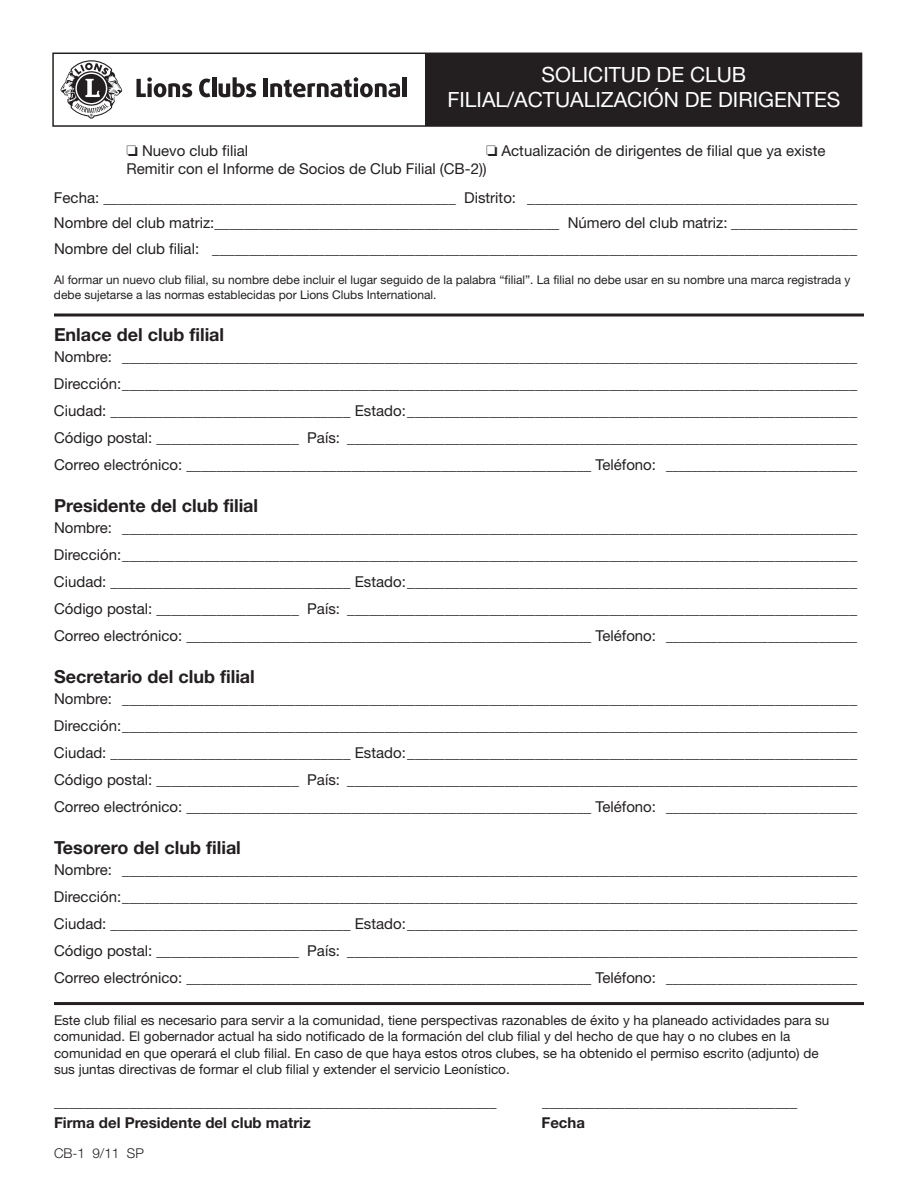
<style>
.page{position:relative;width:918px;height:1188px;background:#fff}
.page>*{position:absolute;margin:0;border:0;box-sizing:border-box;transform-origin:0 0}
.t1{font:21px/25.2px "Helvetica Neue";color:#fff;text-align:center}
.t2{font:700 18px "Helvetica Neue";color:#231f20}
.t3{font:15px/27px "Helvetica Neue";color:#231f20;text-align:justify}
.t4{font:700 15px "Helvetica Neue";color:#231f20}
.t5{font:13.5px/16.5px "Helvetica Neue";color:#231f20}
.t6{font:300 13.5px "Helvetica Neue";color:#231f20}
.t7{font:12px/15px "Helvetica Neue";color:#231f20}
</style>
<div class="page">
<div style="left:52px;top:53px;width:810px;height:74px;border:2px solid #231f20"></div>
<svg style="left:61px;top:60px;width:61px;height:59px"></svg>
<svg style="left:136px;top:77px;width:56px;height:20px"></svg>
<svg style="left:199px;top:79px;width:11px;height:18px"></svg>
<hr style="left:212px;top:77px;width:4px;height:20px;background:#231f20">
<svg style="left:219px;top:77px;width:37px;height:20px"></svg>
<hr style="left:264px;top:79px;width:4px;height:18px;background:#231f20">
<svg style="left:270px;top:77px;width:130px;height:20px"></svg>
<div style="left:402px;top:77px;width:5px;height:20px;background:#231f20"></div>
<div style="left:426px;top:53px;width:436px;height:72px;background:#231f20"></div>
<hr style="left:54px;top:314px;width:810px;height:2px;background:#231f20">
<hr style="left:54px;top:1002px;width:810px;height:3px;background:#231f20">
<h1 class="t1" style="left:447px;top:64px;width:395px">SOLICITUD DE CLUB<br>FILIAL/ACTUALIZACIÓN DE DIRIGENTES</h1>
<p class="t3" style="left:127px;top:143px;width:701px;line-height:18px;text-indent:359px">❏ Actualización de dirigentes de filial que ya existe<br>Remitir con el Informe de Socios de Club Filial (CB-2))</p>
<p class="t3" style="left:54px;top:186px;width:805px;line-height:25.5px">Fecha: _______________________________________________ Distrito: ____________________________________________ Nombre del club matriz:______________________________________________ Número del club matriz: ________________ Nombre del club filial: ______________________________________________________________________________________</p>
<p class="t7" style="left:54px;top:273px;width:798px">Al formar un nuevo club filial, su nombre debe incluir el lugar seguido de la palabra “filial”. La filial no debe usar en su nombre una marca registrada y debe sujetarse a las normas establecidas por Lions Clubs International.</p>
<p class="t2" style="left:54px;top:328px;width:172px">Enlace del club filial</p>
<p class="t3" style="left:54px;top:344px;width:805px">Nombre: __________________________________________________________________________________________________ Dirección:__________________________________________________________________________________________________ Ciudad: ________________________________ Estado:____________________________________________________________ Código postal: ___________________ País: ____________________________________________________________________ Correo electrónico: ______________________________________________________ Teléfono: ______________________________</p>
<p class="t2" style="left:54px;top:499px;width:206px">Presidente del club filial</p>
<p class="t3" style="left:54px;top:515px;width:805px">Nombre: __________________________________________________________________________________________________ Dirección:__________________________________________________________________________________________________ Ciudad: ________________________________ Estado:____________________________________________________________ Código postal: ___________________ País: ____________________________________________________________________ Correo electrónico: ______________________________________________________ Teléfono: ______________________________</p>
<p class="t2" style="left:54px;top:670px;width:202px">Secretario del club filial</p>
<p class="t3" style="left:54px;top:686px;width:805px">Nombre: __________________________________________________________________________________________________ Dirección:__________________________________________________________________________________________________ Ciudad: ________________________________ Estado:____________________________________________________________ Código postal: ___________________ País: ____________________________________________________________________ Correo electrónico: ______________________________________________________ Teléfono: ______________________________</p>
<p class="t2" style="left:54px;top:841px;width:188px">Tesorero del club filial</p>
<p class="t3" style="left:54px;top:857px;width:805px">Nombre: __________________________________________________________________________________________________ Dirección:__________________________________________________________________________________________________ Ciudad: ________________________________ Estado:____________________________________________________________ Código postal: ___________________ País: ____________________________________________________________________ Correo electrónico: ______________________________________________________ Teléfono: ______________________________</p>
<p class="t5" style="left:54px;top:1013px;width:777px">Este club filial es necesario para servir a la comunidad, tiene perspectivas razonables de éxito y ha planeado actividades para su comunidad. El gobernador actual ha sido notificado de la formación del club filial y del hecho de que hay o no clubes en la comunidad en que operará el club filial. En caso de que haya estos otros clubes, se ha obtenido el permiso escrito (adjunto) de sus juntas directivas de formar el club filial y extender el servicio Leonístico.</p>
<p class="t3" style="left:54px;top:1090px;width:444px">___________________________________________________________</p>
<p class="t3" style="left:542px;top:1090px;width:256px">__________________________________</p>
<p class="t4" style="left:54px;top:1118px;width:258px">Firma del Presidente del club matriz</p>
<p class="t4" style="left:541px;top:1118px;width:45px">Fecha</p>
<p class="t6" style="left:54px;top:1149px;width:91px">CB-1 9/11 SP</p>
<p class="t3" style="left:127px;top:139px;width:123px">❏ Nuevo club filial</p>
</div>
